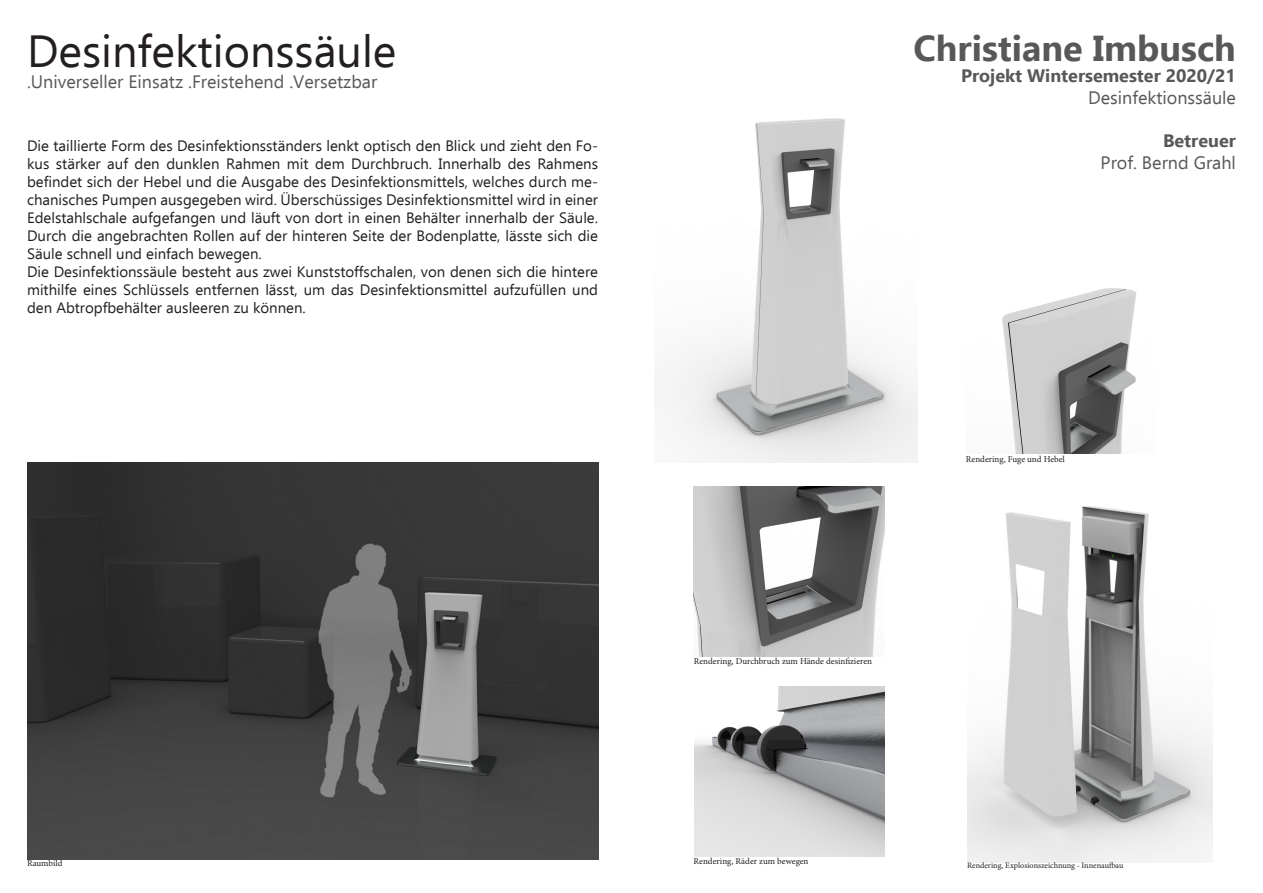
<style>
.page{position:relative;width:1263px;height:893px;background:#fff}
.page>*{position:absolute;margin:0;border:0;box-sizing:border-box;transform-origin:0 0}
.t1{font:45px "Ebrima";color:#231f20}
.t2{font:700 36px "Ebrima";color:#57585a}
.t3{font:18px "Ebrima";color:#57585a}
.t4{font:700 18px "Ebrima";color:#57585a}
.t5{font:15px/18px "Ebrima";color:#231f20;text-align:justify}
.t6{font:9px "Minion Pro";color:#231f20}
.t7{font:8.18px "Minion Pro";color:#231f20}
</style>
<div class="page">
<img style="left:1002px;top:288px;width:135px;height:165px">
<img style="left:967px;top:506px;width:245px;height:356px">
<img style="left:694px;top:687px;width:191px;height:170px">
<img style="left:661px;top:118px;width:257px;height:344px">
<img style="left:27px;top:462px;width:571px;height:397px">
<img style="left:694px;top:486px;width:190px;height:171px">
<p class="t1" style="left:27px;top:18px;width:371px">Desinfektionssäule</p>
<p class="t3" style="left:27px;top:69px;width:352px">.Universeller Einsatz .Freistehend .Versetzbar</p>
<p class="t5" style="left:27px;top:136px;width:572px">Die taillierte Form des Desinfektionsständers lenkt optisch den Blick und zieht den Fo&shy;kus stärker auf den dunklen Rahmen mit dem Durchbruch. Innerhalb des Rahmens befindet sich der Hebel und die Ausgabe des Desinfektionsmittels, welches durch me&shy;chanisches Pumpen ausgegeben wird. Überschüssiges Desinfektionsmittel wird in einer Edelstahlschale aufgefangen und läuft von dort in einen Behälter innerhalb der Säule.<br>Durch die angebrachten Rollen auf der hinteren Seite der Bodenplatte, lässte sich die Säule schnell und einfach bewegen.</p>
<p class="t5" style="left:27px;top:262px;width:572px">Die Desinfektionssäule besteht aus zwei Kunststoffschalen, von denen sich die hintere mithilfe eines Schlüssels entfernen lässt, um das Desinfektionsmittel aufzufüllen und den Abtropfbehälter ausleeren zu können.</p>
<p class="t2" style="left:913px;top:19px;width:324px">Christiane Imbusch</p>
<p class="t4" style="left:961px;top:62px;width:276px">Projekt Wintersemester 2020/21</p>
<p class="t3" style="left:1088px;top:84px;width:149px">Desinfektionssäule</p>
<p class="t4" style="left:1163px;top:126px;width:74px">Betreuer</p>
<p class="t3" style="left:1100px;top:149px;width:137px">Prof. Bernd Grahl</p>
<p class="t6" style="left:694px;top:655px;width:180px">Rendering, Durchbruch zum Hände desinfizieren</p>
<p class="t6" style="left:966px;top:453px;width:100px">Rendering, Fuge und Hebel</p>
<p class="t6" style="left:694px;top:855px;width:116px">Rendering, Räder zum bewegen</p>
<p class="t6" style="left:27px;top:857px;width:37px">Raumbild</p>
<p class="t7" style="left:967px;top:860px;width:158px">Rendering, Explosionszeichnung - Innenaufbau</p>
</div>
